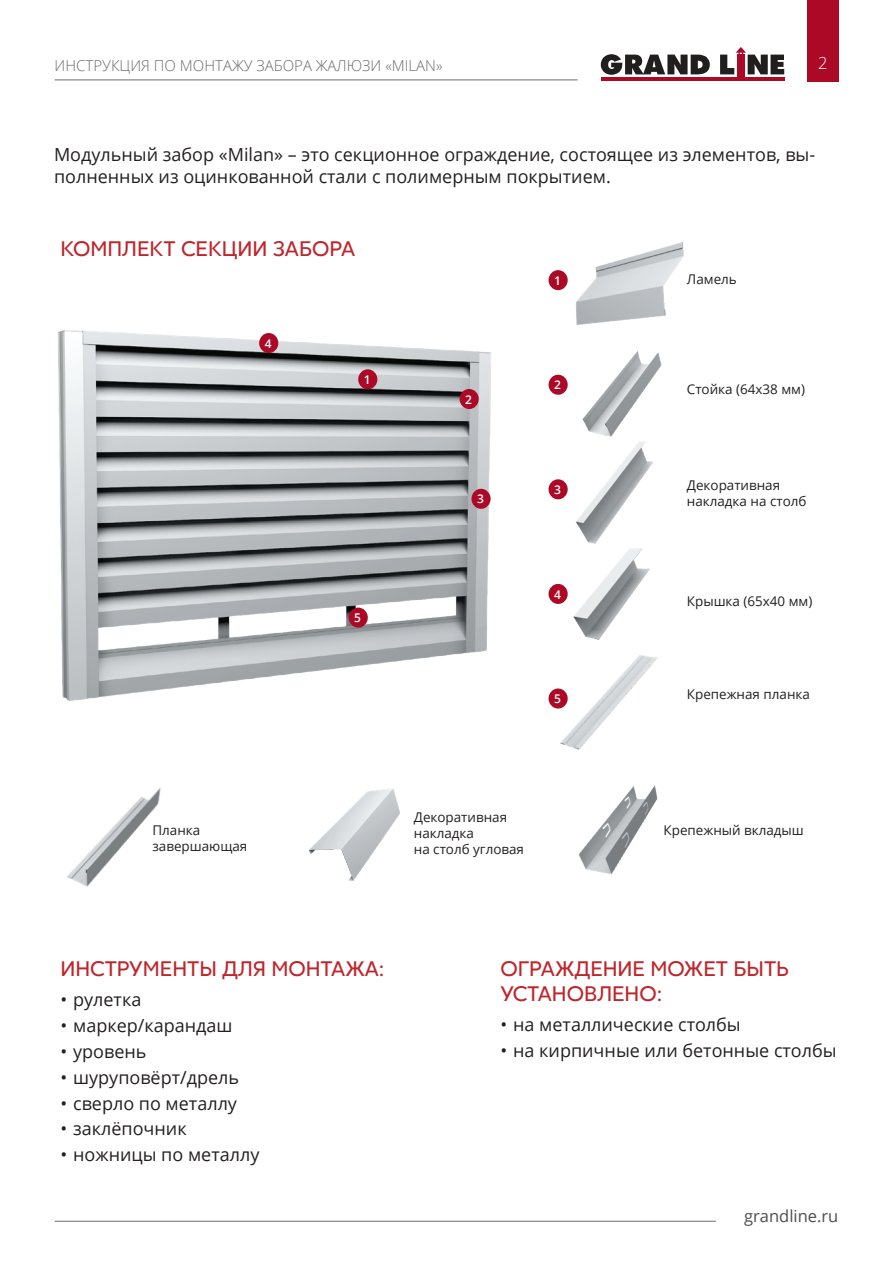
<style>
.page{position:relative;width:893px;height:1263px;background:#fff}
.page>*{position:absolute;margin:0;border:0;box-sizing:border-box;transform-origin:0 0}
.t1{font:21px/25.2px "Red Ring";color:#be262c}
.t2{font:18px/21.6px "Open Sans";color:#231f20}
.t3{font:16.5px "Open Sans";color:#4b4c4d}
.t4{font:300 16.5px "Open Sans";color:#fff}
.t5{font:300 15px "Open Sans";color:#6c6d70}
.t6{font:13.35px/16px "Open Sans";color:#231f20}
.t7{font:600 12px "Open Sans";color:#fff}
</style>
<div class="page">
<div style="left:807px;top:0;width:31px;height:81px;background:#ac0926"></div>
<div style="left:737px;top:55px;width:7px;height:24px;background:#ac0926"></div>
<hr style="left:601px;top:77px;width:183px;height:3px;background:#ac0926">
<svg style="left:601px;top:54px;width:109px;height:21px"></svg>
<svg style="left:720px;top:47px;width:64px;height:27px"></svg>
<hr style="left:55px;top:80px;width:523px;height:1px;background:#6c6d70">
<hr style="left:55px;top:1221px;width:661px;height:1px;background:#6c6d70">
<img style="left:575px;top:242px;width:109px;height:83px">
<img style="left:575px;top:441px;width:78px;height:100px">
<img style="left:582px;top:351px;width:80px;height:86px">
<img style="left:58px;top:330px;width:433px;height:371px">
<img style="left:309px;top:788px;width:91px;height:93px">
<img style="left:67px;top:788px;width:94px;height:99px">
<div style="left:358px;top:369px;width:19px;height:20px;background:#ac0926;border-radius:50%"></div>
<div style="left:549px;top:270px;width:19px;height:20px;background:#ac0926;border-radius:50%"></div>
<div style="left:460px;top:389px;width:19px;height:20px;background:#ac0926;border-radius:50%"></div>
<div style="left:549px;top:375px;width:19px;height:20px;background:#ac0926;border-radius:50%"></div>
<div style="left:349px;top:608px;width:19px;height:20px;background:#ac0926;border-radius:50%"></div>
<div style="left:471px;top:489px;width:20px;height:20px;background:#ac0926;border-radius:50%"></div>
<div style="left:259px;top:333px;width:19px;height:20px;background:#ac0926;border-radius:50%"></div>
<div style="left:549px;top:479px;width:19px;height:20px;background:#ac0926;border-radius:50%"></div>
<svg style="left:548px;top:541px;width:102px;height:99px"></svg>
<img style="left:548px;top:655px;width:110px;height:95px">
<div style="left:549px;top:688px;width:19px;height:20px;background:#ac0926;border-radius:50%"></div>
<img style="left:578px;top:785px;width:80px;height:89px">
<p class="t5" style="left:55px;top:55px;width:389px">ИНСТРУКЦИЯ ПО МОНТАЖУ ЗАБОРА ЖАЛЮЗИ «MILAN»</p>
<p class="t4" style="left:818px;top:52px;width:11px">2</p>
<p class="t2" style="left:54px;top:143px;width:763px">Модульный забор «Milan» – это секционное ограждение, состоящее из элементов, вы&shy;полненных из оцинкованной стали с полимерным покрытием.</p>
<p class="t1" style="left:60px;top:236px;width:296px">КОМПЛЕКТ СЕКЦИИ ЗАБОРА</p>
<p class="t7" style="left:265px;top:335px;width:8px">4</p>
<p class="t7" style="left:364px;top:371px;width:8px">1</p>
<p class="t7" style="left:354px;top:610px;width:8px">5</p>
<p class="t7" style="left:465px;top:391px;width:8px">2</p>
<p class="t7" style="left:477px;top:491px;width:8px">3</p>
<p class="t7" style="left:554px;top:272px;width:8px">1</p>
<p class="t7" style="left:554px;top:377px;width:8px">2</p>
<p class="t7" style="left:554px;top:481px;width:8px">3</p>
<p class="t7" style="left:554px;top:586px;width:8px">4</p>
<p class="t7" style="left:554px;top:690px;width:8px">5</p>
<p class="t6" style="left:687px;top:271px;width:51px">Ламель</p>
<p class="t6" style="left:687px;top:381px;width:120px">Cтойка (64х38 мм)</p>
<p class="t6" style="left:687px;top:476px;width:121px">Декоративная накладка на столб</p>
<p class="t6" style="left:687px;top:592px;width:127px">Крышка (65х40 мм)</p>
<p class="t6" style="left:687px;top:685px;width:125px">Крепежная планка</p>
<p class="t6" style="left:414px;top:809px;width:112px">Декоративная накладка<br>на столб угловая</p>
<p class="t6" style="left:152px;top:822px;width:49px">Планка</p>
<p class="t6" style="left:664px;top:822px;width:142px">Крепежный вкладыш</p>
<p class="t6" style="left:152px;top:838px;width:96px">завершающая</p>
<p class="t1" style="left:60px;top:956px;width:326px">ИНСТРУМЕНТЫ ДЛЯ МОНТАЖА:</p>
<p class="t2" style="left:60px;top:988px;width:82px">• рулетка</p>
<p class="t2" style="left:60px;top:1014px;width:174px">• маркер/карандаш</p>
<p class="t2" style="left:60px;top:1040px;width:88px">• уровень</p>
<p class="t2" style="left:60px;top:1066px;width:180px">• шуруповёрт/дрель</p>
<p class="t2" style="left:60px;top:1092px;width:178px">• сверло по металлу</p>
<p class="t2" style="left:60px;top:1117px;width:128px">• заклёпочник</p>
<p class="t2" style="left:60px;top:1143px;width:201px">• ножницы по металлу</p>
<p class="t1" style="left:500px;top:956px;width:290px">ОГРАЖДЕНИЕ МОЖЕТ БЫТЬ<br>УСТАНОВЛЕНО:</p>
<p class="t2" style="left:500px;top:1013px;width:242px">• на металлические столбы</p>
<p class="t2" style="left:500px;top:1039px;width:338px">• на кирпичные или бетонные столбы</p>
<p class="t3" style="left:744px;top:1204px;width:96px">grandline.ru</p>
</div>
